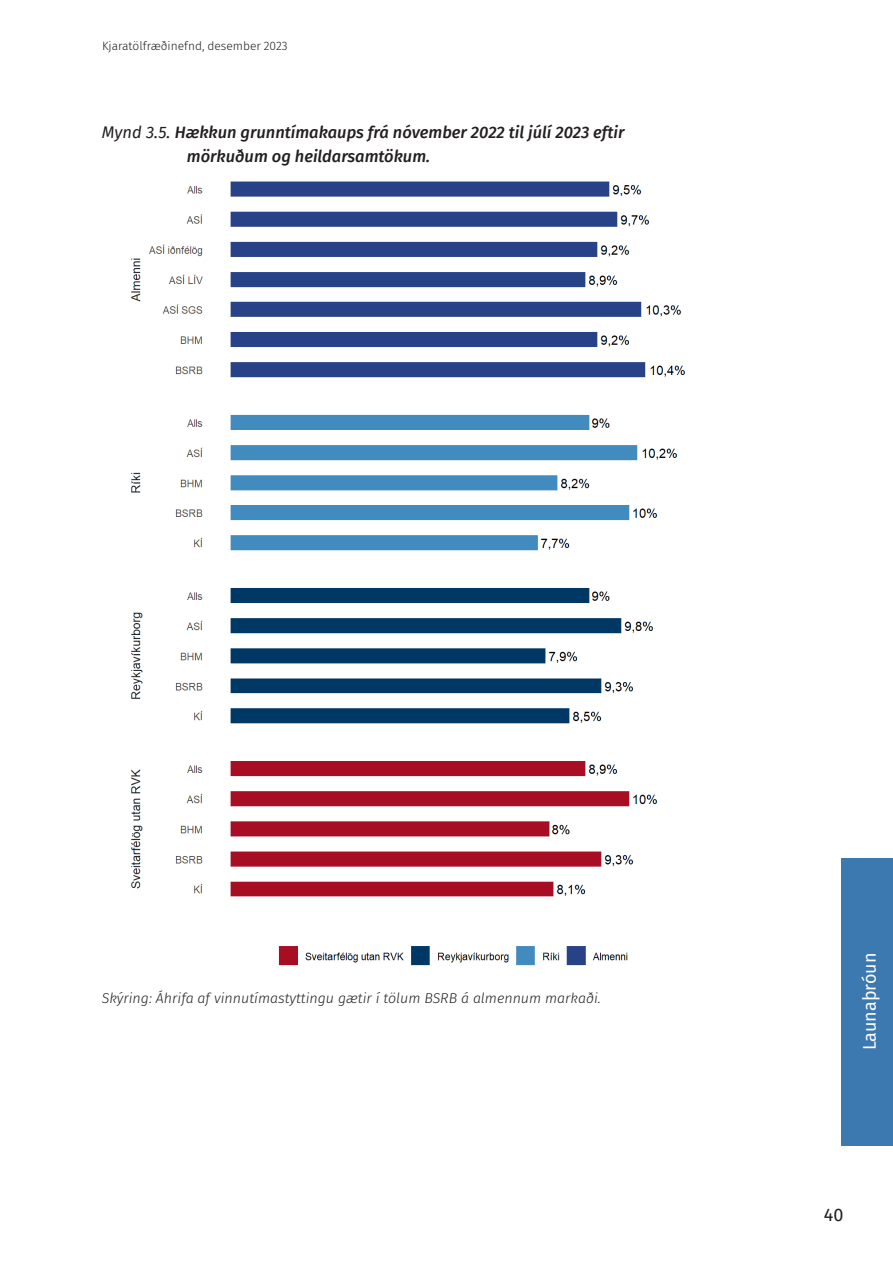
<style>
.page{position:relative;width:893px;height:1263px;background:#fff}
.page>*{position:absolute;margin:0;border:0;box-sizing:border-box;transform-origin:0 0}
.t1{font:18px "Fira Sans";color:#231f20}
.t2{font:17.85px "Fira Sans";color:#fff}
.Myndatexti{font:italic 500 16.5px/24px "Fira Sans";color:#231f20}
.skýringartexti{font:italic 300 14.25px "Fira Sans";color:#231f20}
.t3{font:300 12px "Fira Sans";color:#231f20}
.s1{font-weight:400}
</style>
<div class="page">
<div style="left:842px;top:858px;width:51px;height:287px;background:#3c79b0"></div>
<img style="left:130px;top:181px;width:556px;height:785px">
<p class="t3" style="left:102px;top:37px;width:187px">Kjaratölfræðinefnd, desember 2023</p>
<p class="Myndatexti" style="left:187px;top:119px;width:439px;text-indent:-85px"><span class="s1">Mynd 3.5.</span> Hækkun grunntímakaups frá nóvember 2022 til júlí 2023 eftir mörkuðum og heildarsamtökum.</p>
<p class="skýringartexti" style="left:102px;top:987px;width:501px">Skýring: Áhrifa af vinnutímastyttingu gætir í tölum BSRB á almennum markaði.</p>
<p class="t2" style="left:856px;top:1050px;width:99px;rotate:-90deg">Launaþróun</p>
<p class="t1" style="left:824px;top:1201px;width:21px">40</p>
</div>
